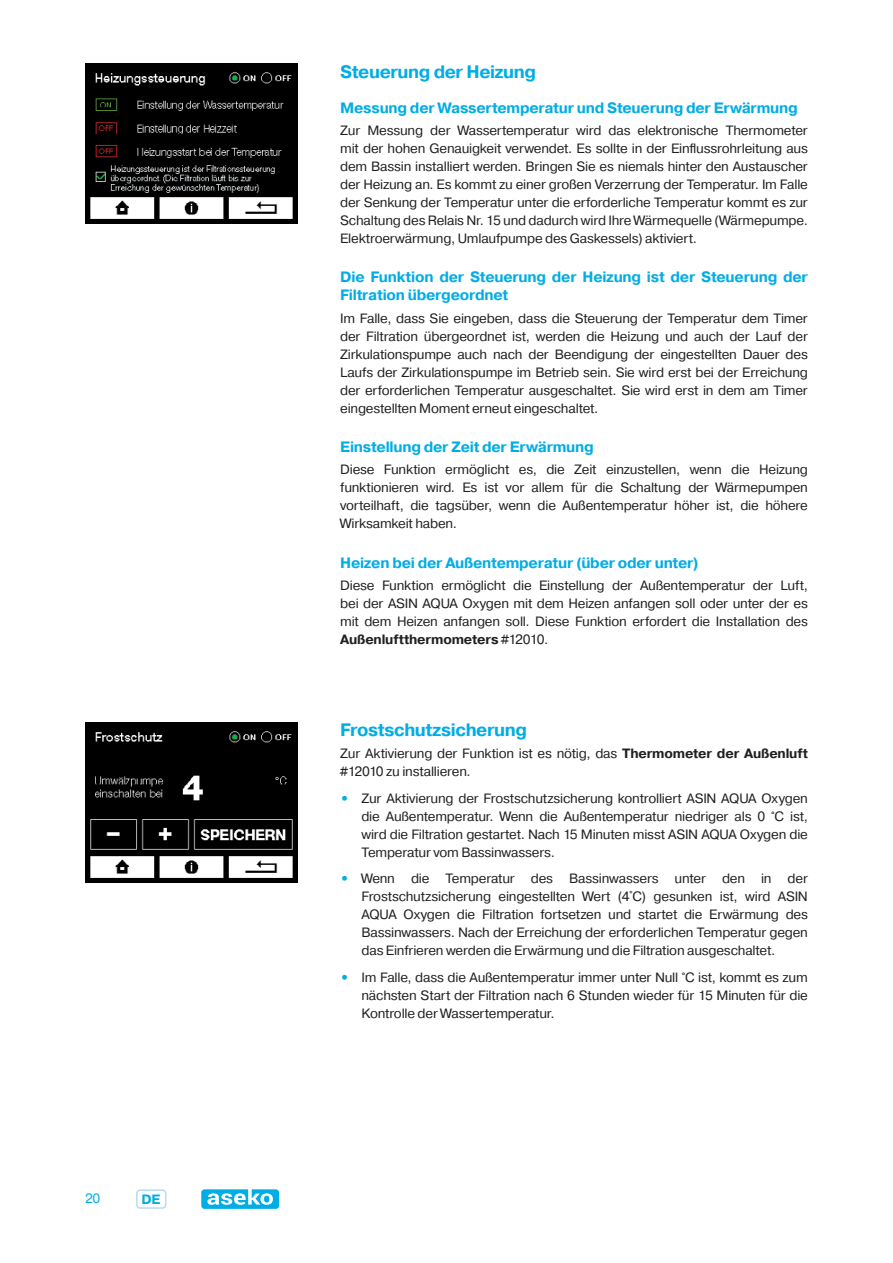
<style>
.page{position:relative;width:893px;height:1263px;background:#fff}
.page>*{position:absolute;margin:0;border:0;box-sizing:border-box;transform-origin:0 0}
.t1{font:700 18px "Pragmatica";letter-spacing:-.025em;color:#00ade5}
.t2{font:700 15px/18px "Pragmatica";letter-spacing:-.015em;color:#00ade5}
.t3{font:13.5px/18px "Pragmatica";letter-spacing:-.015em;color:#231f20;text-align:justify}
.t4{font:13.5px "Pragmatica";color:#00ade5}
.t5{font:700 13.5px "Pragmatica";color:#00ade5}
.s1{font-weight:700}
.s2{font-weight:700;color:#00ade5}
</style>
<div class="page">
<div style="left:136px;top:1189px;width:30px;height:20px;border:2px solid #b6dcef;border-radius:4px"></div>
<svg style="left:201px;top:1189px;width:78px;height:20px"></svg>
<img style="left:85px;top:64px;width:213px;height:159px">
<img style="left:85px;top:723px;width:213px;height:159px">
<p class="t4" style="left:85px;top:1190px;width:17px">20</p>
<p class="t5" style="left:141px;top:1190px;width:21px">DE</p>
<h1 class="t1" style="left:340px;top:60px;width:197px">Steuerung der Heizung</h1>
<p class="t2" style="left:340px;top:99px;width:459px">Messung der Wassertemperatur und Steuerung der Erwärmung</p>
<p class="t3" style="left:340px;top:122px;width:469px">Zur Messung der Wassertemperatur wird das elektronische Thermometer mit der hohen Genauigkeit verwendet. Es sollte in der Einflussrohrleitung aus dem Bassin installiert werden. Bringen Sie es niemals hinter den Austauscher der Heizung an. Es kommt zu einer großen Verzerrung der Temperatur. Im Falle der Senkung der Temperatur unter die erforderliche Temperatur kommt es zur Schaltung des Relais Nr. 15 und dadurch wird Ihre Wärmequelle (Wärmepumpe.<br>Elektroerwärmung, Umlaufpumpe des Gaskessels) aktiviert.</p>
<p class="t2" style="left:340px;top:268px;width:469px">Die Funktion der Steuerung der Heizung ist der Steuerung der<br>Filtration übergeordnet</p>
<p class="t3" style="left:340px;top:309px;width:469px">Im Falle, dass Sie eingeben, dass die Steuerung der Temperatur dem Timer der Filtration übergeordnet ist, werden die Heizung und auch der Lauf der Zirkulationspumpe auch nach der Beendigung der eingestellten Dauer des Laufs der Zirkulationspumpe im Betrieb sein. Sie wird erst bei der Erreichung der erforderlichen Temperatur ausgeschaltet. Sie wird erst in dem am Timer eingestellten Moment erneut eingeschaltet.</p>
<p class="t2" style="left:340px;top:438px;width:255px">Einstellung der Zeit der Erwärmung</p>
<p class="t3" style="left:340px;top:461px;width:469px">Diese Funktion ermöglicht es, die Zeit einzustellen, wenn die Heizung funktionieren wird. Es ist vor allem für die Schaltung der Wärmepumpen vorteilhaft, die tagsüber, wenn die Außentemperatur höher ist, die höhere Wirksamkeit haben.</p>
<p class="t2" style="left:340px;top:553px;width:360px">Heizen bei der Außentemperatur (über oder unter)</p>
<p class="t3" style="left:340px;top:576px;width:469px">Diese Funktion ermöglicht die Einstellung der Außentemperatur der Luft, bei der ASIN AQUA Oxygen mit dem Heizen anfangen soll oder unter der es mit dem Heizen anfangen soll. Diese Funktion erfordert die Installation des <span class="s1">Außenluftthermometers</span> #12010.</p>
<h1 class="t1" style="left:340px;top:718px;width:188px">Frostschutzsicherung</h1>
<p class="t3" style="left:340px;top:745px;width:469px">Zur Aktivierung der Funktion ist es nötig, das <span class="s1">Thermometer der Außenluft </span>#12010 zu installieren.</p>
<p class="t3" style="left:361px;top:789px;width:448px;text-indent:-21px"><span class="s2">•</span> Zur Aktivierung der Frostschutzsicherung kontrolliert ASIN AQUA Oxygen die Außentemperatur. Wenn die Außentemperatur niedriger als 0 °C ist, wird die Filtration gestartet. Nach 15 Minuten misst ASIN AQUA Oxygen die Temperatur vom Bassinwassers.</p>
<p class="t3" style="left:361px;top:870px;width:448px;text-indent:-21px"><span class="s2">•</span> Wenn die Temperatur des Bassinwassers unter den in der Frostschutzsicherung eingestellten Wert (4˚C) gesunken ist, wird ASIN AQUA Oxygen die Filtration fortsetzen und startet die Erwärmung des Bassinwassers. Nach der Erreichung der erforderlichen Temperatur gegen das Einfrieren werden die Erwärmung und die Filtration ausgeschaltet.</p>
<p class="t3" style="left:361px;top:968px;width:448px;text-indent:-21px"><span class="s2">•</span> Im Falle, dass die Außentemperatur immer unter Null °C ist, kommt es zum nächsten Start der Filtration nach 6 Stunden wieder für 15 Minuten für die Kontrolle der Wassertemperatur.</p>
</div>
